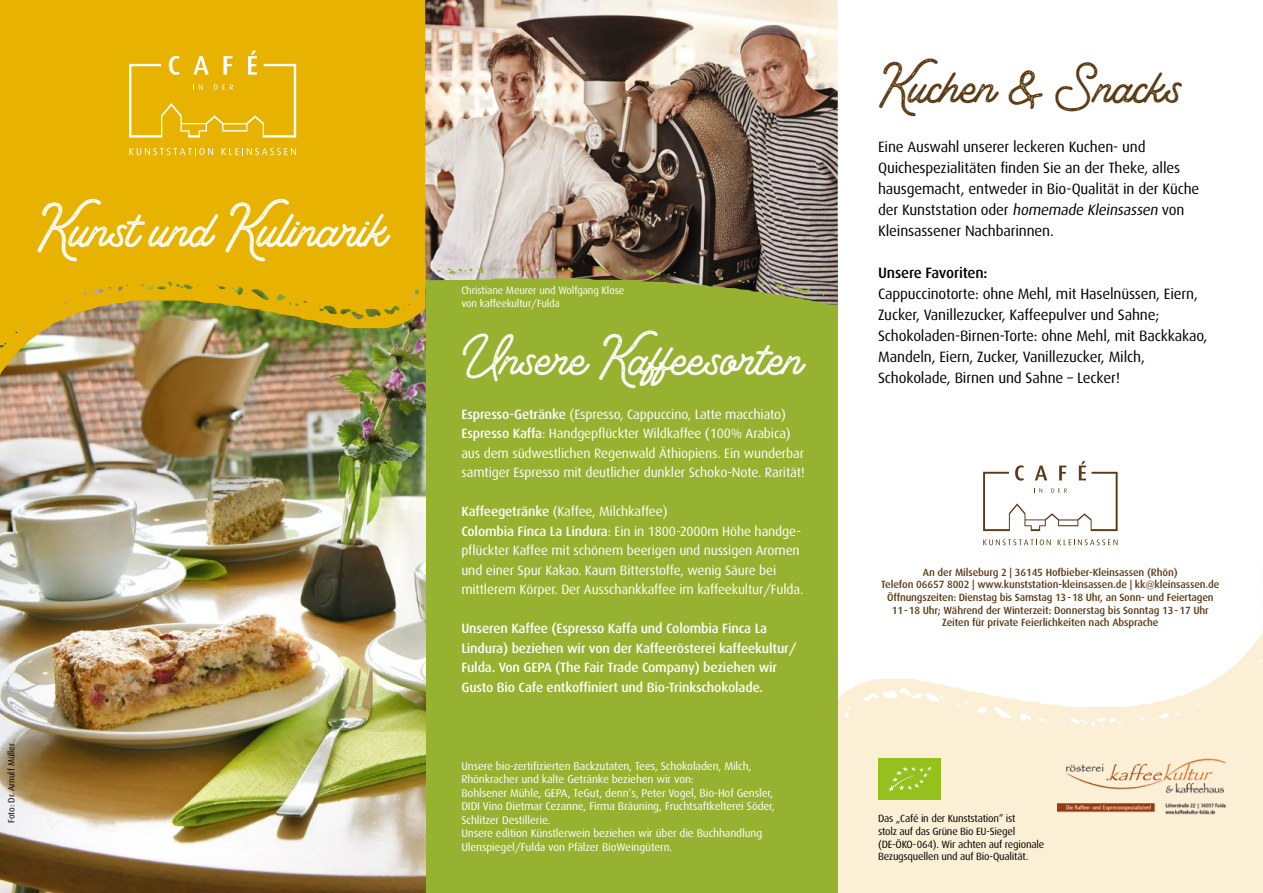
<style>
.page{position:relative;width:1263px;height:893px;background:#fff}
.page>*{position:absolute;margin:0;border:0;box-sizing:border-box;transform-origin:0 0}
.t1{font:44.7px "Thistails Rough";color:#fff}
.t2{font:41.25px "Thistails Rough";color:#fff}
.t3{font:41.25px "Thistails Rough";color:#5b3b14}
.t4{font:15px/21px "Dax CE";letter-spacing:-.01em;color:#000}
.t5{font:500 15px "Dax CE";letter-spacing:-.01em;color:#000}
.t6{font:13.5px/19.5px "Dax CE";letter-spacing:-.01em;color:#fff}
.t7{font:500 13.5px/19.5px "Dax CE";letter-spacing:-.01em;color:#fff}
.t8{font:11.25px/13.5px "Dax CE";letter-spacing:-.01em;color:#fff}
.t9{font:500 10.5px/12.6px "Dax CE";letter-spacing:-.01em;color:#5b3b14;text-align:center}
.t10{font:10.5px/12.6px "Dax CE";letter-spacing:-.02em;color:#000}
.t11{font:10.5px/12.6px "Dax CE";letter-spacing:-.01em;color:#fff}
.t12{font:9px "Dax CE";letter-spacing:-.01em;color:#000}
.s1{font-weight:500}
.s2{font-style:italic}
</style>
<div class="page">
<svg style="left:838px;top:542px;width:425px;height:351px;fill:#fbefd6"></svg>
<div style="left:878px;top:758px;width:63px;height:42px;background:#94c11c"></div>
<svg style="left:888px;top:766px;width:44px;height:26px"></svg>
<svg style="left:983px;top:539px;width:68px;height:6px"></svg>
<svg style="left:1058px;top:539px;width:59px;height:6px"></svg>
<svg style="left:983px;top:461px;width:134px;height:70px"></svg>
<img style="left:1057px;top:758px;width:172px;height:57px">
<div style="left:412px;top:246px;width:426px;height:647px;background:#97b130"></div>
<img style="left:425px;top:0;width:413px;height:305px">
<img style="left:0;top:375px;width:425px;height:518px">
<svg style="left:0;top:0;width:425px;height:375px;fill:#e8b300"></svg>
<svg style="left:129px;top:148px;width:84px;height:7px"></svg>
<svg style="left:222px;top:148px;width:74px;height:7px"></svg>
<svg style="left:129px;top:50px;width:167px;height:88px"></svg>
<h1 class="t1" style="left:36px;top:205px;width:354px">Kunst und Kulinarik</h1>
<p class="t12" style="left:6px;top:823px;width:81px;rotate:-90deg">Foto: Dr. Arnulf Müller</p>
<p class="t11" style="left:461px;top:284px;width:164px">Christiane Meurer und Wolfgang Klose von kaffeekultur/Fulda</p>
<h2 class="t2" style="left:461px;top:337px;width:344px">Unsere Kaffeesorten</h2>
<p class="t6" style="left:461px;top:404px;width:345px"><span class="s1">Espresso-Getränke</span> (Espresso, Cappuccino, Latte macchiato)<br><span class="s1">Espresso Kaffa</span>: Handgepflückter Wildkaffee (100% Arabica) aus dem südwestlichen Regenwald Äthiopiens. Ein wunderbar samtiger Espresso mit deutlicher dunkler Schoko-Note. Rarität!</p>
<p class="t6" style="left:461px;top:501px;width:343px"><span class="s1">Kaffeegetränke</span> (Kaffee, Milchkaffee)<br><span class="s1">Colombia Finca La Lindura</span>: Ein in 1800-2000m Höhe handge&shy;pflückter Kaffee mit schönem beerigen und nussigen Aromen und einer Spur Kakao. Kaum Bitterstoffe, wenig Säure bei mittlerem Körper. Der Ausschankkaffee im kaffeekultur/Fulda.</p>
<p class="t7" style="left:461px;top:618px;width:336px">Unseren Kaffee (Espresso Kaffa und Colombia Finca La Lindura) beziehen wir von der Kaffeerösterei kaffeekultur/ Fulda. Von GEPA (The Fair Trade Company) beziehen wir Gusto Bio Cafe entkoffiniert und Bio-Trinkschokolade.</p>
<p class="t8" style="left:461px;top:759px;width:315px">Unsere bio-zertifizierten Backzutaten, Tees, Schokoladen, Milch, Rhönkracher und kalte Getränke beziehen wir von:<br>Bohlsener Mühle, GEPA, TeGut, denn‘s, Peter Vogel, Bio-Hof Gensler, DIDI Vino Dietmar Cezanne, Firma Bräuning, Fruchtsaftkelterei Söder, Schlitzer Destillerie.<br>Unsere edition Künstlerwein beziehen wir über die Buchhandlung Ulenspiegel/Fulda von Pfälzer BioWeingütern.</p>
<h2 class="t3" style="left:878px;top:65px;width:306px">Kuchen &amp; Snacks</h2>
<p class="t4" style="left:878px;top:136px;width:323px">Eine Auswahl unserer leckeren Kuchen- und Quichespezialitäten finden Sie an der Theke, alles hausgemacht, entweder in Bio-Qualität in der Küche der Kunststation oder <span class="s2">homemade Kleinsassen</span> von Kleinsassener Nachbarinnen.</p>
<p class="t5" style="left:878px;top:263px;width:111px">Unsere Favoriten:</p>
<p class="t4" style="left:878px;top:283px;width:331px">Cappuccinotorte: ohne Mehl, mit Haselnüssen, Eiern, Zucker, Vanillezucker, Kaffeepulver und Sahne; Schokoladen-Birnen-Torte: ohne Mehl, mit Backkakao, Mandeln, Eiern, Zucker, Vanillezucker, Milch, Schokolade, Birnen und Sahne – Lecker!</p>
<p class="t9" style="left:881px;top:565px;width:340px">An der Milseburg 2 | 36145 Hofbieber-Kleinsassen (Rhön)<br>Telefon 06657 8002 | www.kunststation-kleinsassen.de | kk@kleinsassen.de Öffnungszeiten: Dienstag bis Samstag 13-18 Uhr, an Sonn- und Feiertagen 11-18 Uhr; Während der Winterzeit: Donnerstag bis Sonntag 13-17 Uhr Zeiten für private Feierlichkeiten nach Absprache</p>
<p class="t10" style="left:878px;top:812px;width:168px">Das „Café in der Kunststation“ ist<br>stolz auf das Grüne Bio EU-Siegel (DE-ÖKO-064). Wir achten auf regionale Bezugsquellen und auf Bio-Qualität.</p>
</div>
